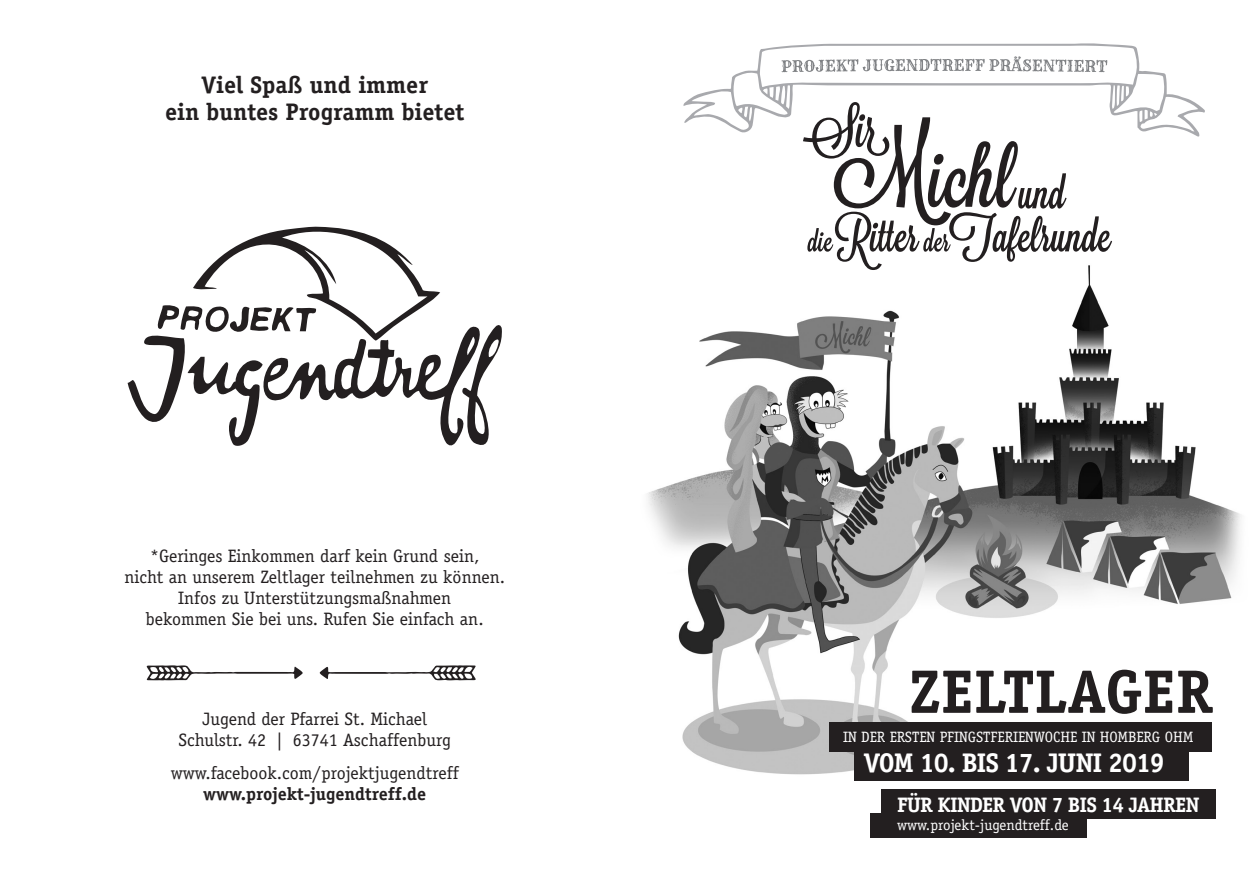
<style>
.page{position:relative;width:1259px;height:893px;background:#fff}
.page>*{position:absolute;margin:0;border:0;box-sizing:border-box;transform-origin:0 0}
.t1{font:700 61.5px "Officina Serif";color:#231f20}
.t2{font:700 27px "Officina Serif";letter-spacing:-.04em;color:#fff}
.t3{font:700 24px/27px "Officina Serif";color:#231f20;text-align:center}
.t4{font:700 21px "Officina Serif";letter-spacing:-.04em;color:#fff}
.t5{font:18px/21px "Officina Serif";color:#231f20;text-align:center}
.t6{font:700 18px "Officina Serif";color:#231f20}
.t7{font:15px "Officina Serif";color:#fff}
</style>
<div class="page">
<svg style="left:128px;top:226px;width:374px;height:220px"></svg>
<img style="left:647px;top:270px;width:594px;height:568px">
<svg style="left:1092px;top:746px;width:121px;height:79px"></svg>
<svg style="left:683px;top:43px;width:522px;height:94px"></svg>
<div style="left:881px;top:789px;width:334px;height:30px;background:#231f20"></div>
<div style="left:829px;top:722px;width:383px;height:29px;background:#231f20"></div>
<div style="left:854px;top:746px;width:335px;height:34px;background:#231f20"></div>
<div style="left:870px;top:813px;width:216px;height:24px;background:#231f20"></div>
<svg style="left:319px;top:665px;width:157px;height:15px"></svg>
<svg style="left:147px;top:665px;width:156px;height:15px"></svg>
<svg style="left:803px;top:102px;width:309px;height:168px"></svg>
<h3 class="t3" style="left:165px;top:71px;width:301px">Viel Spaß und immer<br>ein buntes Programm bietet</h3>
<p class="t5" style="left:124px;top:546px;width:382px">*Geringes Einkommen darf kein Grund sein,<br>nicht an unserem Zeltlager teilnehmen zu können.<br>Infos zu Unterstützungsmaßnahmen<br>bekommen Sie bei uns. Rufen Sie einfach an.</p>
<p class="t5" style="left:178px;top:708px;width:274px">Jugend der Pfarrei St. Michael<br>Schulstr. 42 | 63741 Aschaffenburg</p>
<p class="t5" style="left:171px;top:762px;width:289px">www.facebook.com/projektjugendtreff</p>
<p class="t6" style="left:203px;top:783px;width:225px">www.projekt-jugendtreff.de</p>
<h1 class="t1" style="left:909px;top:653px;width:306px">ZELTLAGER</h1>
<p class="t7" style="left:843px;top:729px;width:352px">IN DER ERSTEN PFINGSTFERIENWOCHE IN HOMBERG OHM</p>
<h2 class="t2" style="left:863px;top:746px;width:303px">VOM 10. BIS 17. JUNI 2019</h2>
<p class="t4" style="left:897px;top:792px;width:304px">FÜR KINDER VON 7 BIS 14 JAHREN</p>
<p class="t7" style="left:897px;top:816px;width:173px">www.projekt-jugendtreff.de</p>
</div>
